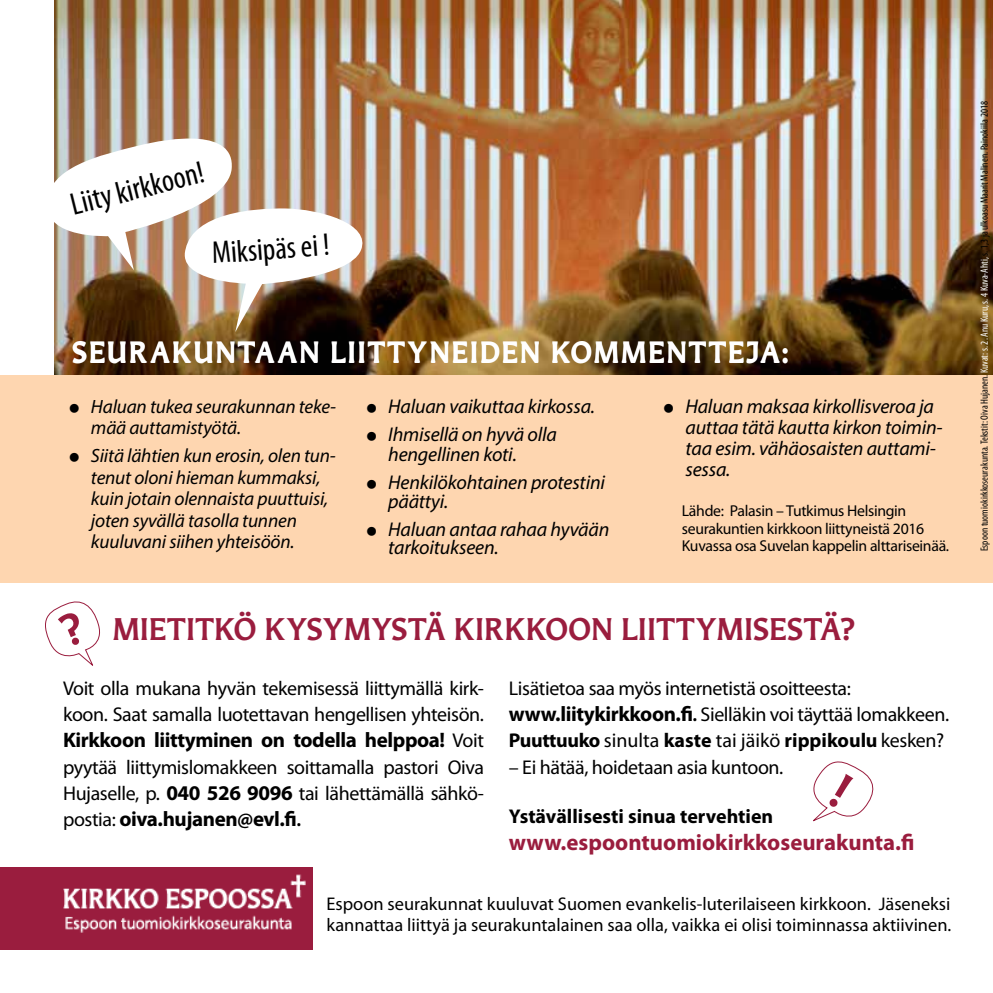
<style>
.page{position:relative;width:993px;height:993px;background:#fff}
.page>*{position:absolute;margin:0;border:0;box-sizing:border-box;transform-origin:0 0}
.t1{font:condensed 31.5px "Myriad Pro";color:#000}
.t2{font:700 29.75px "Martti";letter-spacing:.01em;color:#9a1d3e}
.t3{font:700 28px "Martti";letter-spacing:.06em;color:#fff}
.t4{font:700 22.75px "Myriad Pro";color:#9a1d3e}
.t5{font:700 21px "Myriad Pro";letter-spacing:-.02em;color:#000}
.t6{font:19.95px/26.2px "Myriad Pro";letter-spacing:-.02em;color:#000}
.t7{font:italic 19.95px/28px "Myriad Pro";letter-spacing:-.01em;color:#000}
.t8{font:700 19.95px "Myriad Pro";color:#000}
.t9{font:italic 19.25px/21.7px "Myriad Pro";letter-spacing:-.01em;color:#000}
.t10{font:18.38px/21px "Myriad Pro";color:#000}
.t11{font:15.75px/17.5px "Myriad Pro";letter-spacing:-.02em;color:#000}
.t12{font:condensed 10.5px "Myriad Pro";color:#000}
.s1{font-weight:400;font-size:19.95px}
.s2{font-weight:700;font-size:21px}
.s3{font-weight:600;font-size:19.95px}
.s4{font-weight:600}
.s5{font-weight:700}
.s6{color:#fff}
</style>
<div class="page">
<div style="left:0;top:375px;width:992px;height:207px;background:#fed6b0"></div>
<img style="left:55px;top:0;width:937px;height:375px">
<div style="left:0;top:866px;width:313px;height:82px;background:#9a1d3e"></div>
<img style="left:63px;top:874px;width:243px;height:58px">
<img style="left:54px;top:128px;width:318px;height:204px">
<svg style="left:45px;top:601px;width:55px;height:65px"></svg>
<svg style="left:813px;top:761px;width:61px;height:61px"></svg>
<h1 class="t1" style="left:66px;top:186px;width:138px;rotate:-14deg">Liity kirkkoon!</h1>
<h1 class="t1" style="left:211px;top:234px;width:119px;rotate:-4deg">Miksipäs ei !</h1>
<h3 class="t3" style="left:72px;top:333px;width:718px">SEURAKUNTAAN LIITTYNEIDEN KOMMENTTEJA:</h3>
<p class="t9" style="left:91px;top:395px;width:246px;line-height:21px">Haluan tukea seurakunnan teke&shy;mää auttamistyötä.</p>
<p class="t9" style="left:91px;top:444px;width:246px">Siitä lähtien kun erosin, olen tun&shy;tenut oloni hieman kummaksi, kuin jotain olennaista puuttuisi, joten syvällä tasolla tunnen kuuluvani siihen yhteisöön.</p>
<p class="t7" style="left:388px;top:392px;width:208px">Haluan vaikuttaa kirkossa.<br>Ihmisellä on hyvä olla</p>
<p class="t7" style="left:388px;top:439px;width:218px">hengellinen koti.<br>Henkilökohtainen protestini</p>
<p class="t7" style="left:388px;top:487px;width:222px">päättyi.<br>Haluan antaa rahaa hyvään</p>
<p class="t7" style="left:388px;top:532px;width:112px">tarkoitukseen.</p>
<p class="t7" style="left:685px;top:396px;width:258px;line-height:21px">Haluan maksaa kirkollisveroa ja auttaa tätä kautta kirkon toimin&shy;taa esim. vähäosaisten auttami&shy;sessa.</p>
<p class="t11" style="left:681px;top:501px;width:269px">Lähde: Palasin – Tutkimus Helsingin seurakuntien kirkkoon liittyneistä 2016<br>Kuvassa osa Suvelan kappelin alttariseinää.</p>
<h2 class="t2" style="left:112px;top:608px;width:743px">MIETITKÖ KYSYMYSTÄ KIRKKOON LIITTYMISESTÄ?</h2>
<p class="t6" style="left:63px;top:674px;width:422px">Voit olla mukana hyvän tekemisessä liittymällä kirk&shy;koon. Saat samalla luotettavan hengellisen yhteisön.</p>
<p class="t5" style="left:63px;top:726px;width:422px">Kirkkoon liittyminen on todella helppoa! <span class="s1">Voit</span></p>
<p class="t6" style="left:63px;top:753px;width:422px">pyytää liittymislomakkeen soittamalla pastori Oiva<br>Hujaselle, p. <span class="s2">040 526 9096</span> tai lähettämällä sähkö-</p>
<p class="t5" style="left:63px;top:805px;width:239px"><span class="s1">postia:</span> oiva.hujanen@evl.fi<span class="s3">.</span></p>
<p class="t6" style="left:508px;top:674px;width:441px">Lisätietoa saa myös internetistä osoitteesta: <span class="s2">www.liitykirkkoon.fi</span><span class="s4">.</span> Sielläkin voi täyttää lomakkeen.<br><span class="s5">Puuttuuko</span> sinulta <span class="s5">kaste</span> tai jäikö <span class="s5">rippikoulu</span> kesken?</p>
<p class="t6" style="left:508px;top:753px;width:276px">– Ei hätää, hoidetaan asia kuntoon.</p>
<p class="t8" style="left:508px;top:802px;width:266px">Ystävällisesti sinua tervehtien</p>
<p class="t4" style="left:508px;top:827px;width:407px">www.espoontuomiokirkkoseurakunta.fi</p>
<p class="t10" style="left:326px;top:892px;width:626px">Espoon seurakunnat kuuluvat Suomen evankelis-luterilaiseen kirkkoon. Jäseneksi kannattaa liittyä ja seurakuntalainen saa olla, vaikka ei olisi toiminnassa aktiivinen.</p>
<p class="t12" style="left:977px;top:551px;width:451px;rotate:-90deg">Espoon tuomiokirkkoseurakunta. Tekstit: Oiva Hujanen. <span class="s6">Kuvat: s. 2. Anu Kuru, s. 4 Kuva-Ahti,</span> s. 1,3 ja ulkoasu Maarit Malinen. Painokiila 2018</p>
</div>
